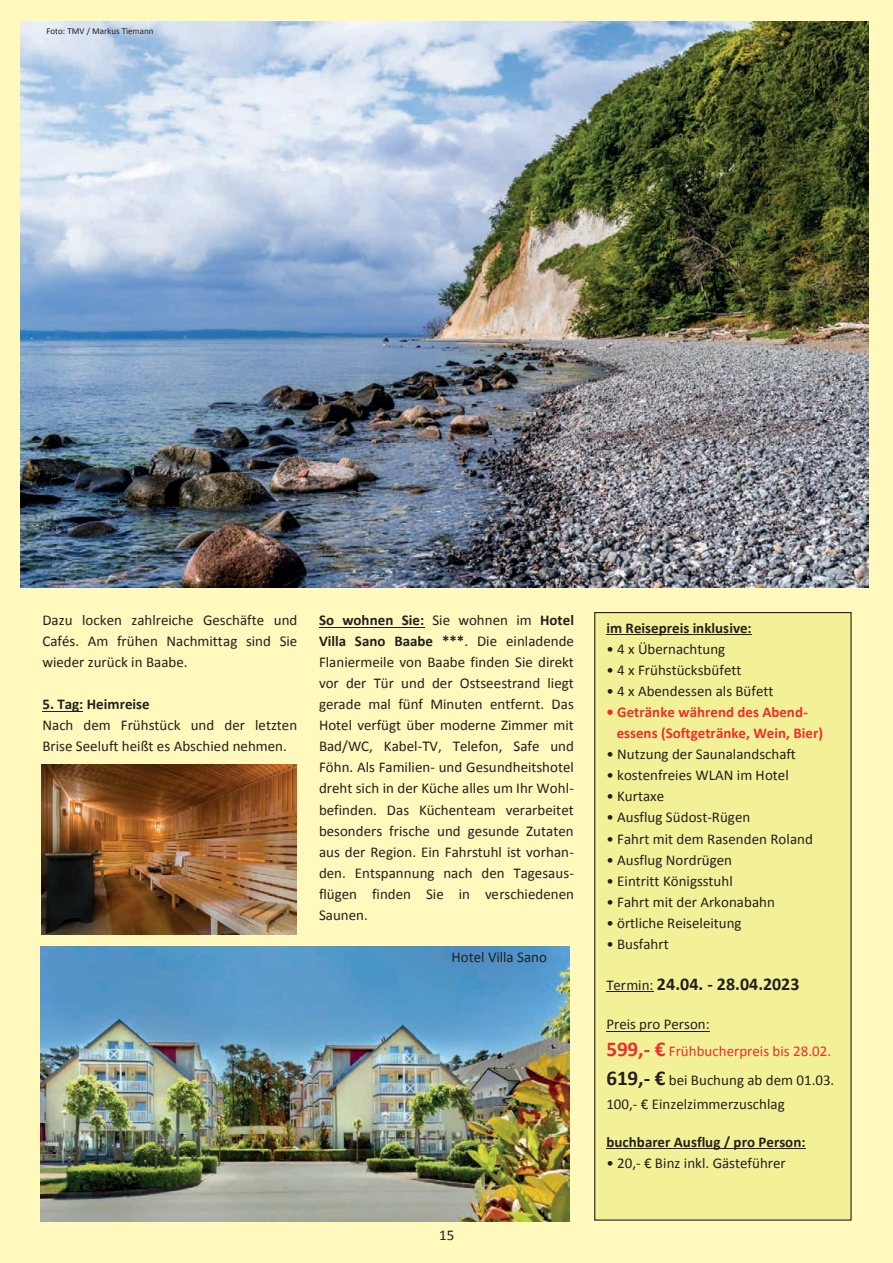
<style>
.page{position:relative;width:893px;height:1263px;background:#fff9bd}
.page>*{position:absolute;margin:0;border:0;box-sizing:border-box;transform-origin:0 0}
.t1{font:700 18px "Calibri";color:#231f20}
.t2{font:15px/21px "Calibri";color:#231f20;text-align:justify}
.t3{font:700 15px "Calibri";color:#231f20}
.t4{font:700 15px/21px "Calibri";color:#ee2d2d}
.t5{font:15px/26.8px "Calibri";color:#ee2d2d}
.t6{font:9px "Calibri";color:#231f20}
.s1{font-weight:700}
.s2{font-weight:400;font-size:15px}
.s3{color:#231f20}
.s4{font-weight:700;font-size:21px}
</style>
<div class="page">
<img style="left:21px;top:22px;width:847px;height:566px">
<img style="left:40px;top:946px;width:530px;height:275px">
<hr style="left:42px;top:711px;width:41px;height:1px;background:#231f20">
<hr style="left:319px;top:627px;width:105px;height:1px;background:#231f20">
<div style="left:595px;top:613px;width:256px;height:607px;background:#f3f198"></div>
<div style="left:594px;top:612px;width:258px;height:608px;border:1px solid #231f20"></div>
<hr style="left:606px;top:634px;width:146px;height:1px;background:#231f20">
<hr style="left:606px;top:991px;width:48px;height:1px;background:#231f20">
<hr style="left:606px;top:1030px;width:104px;height:1px;background:#231f20">
<hr style="left:606px;top:1148px;width:200px;height:1px;background:#231f20">
<img style="left:42px;top:764px;width:255px;height:170px">
<p class="t6" style="left:46px;top:25px;width:109px">Foto: TMV / Markus Tiemann</p>
<p class="t2" style="left:42px;top:610px;width:256px">Dazu locken zahlreiche Geschäfte und Cafés. Am frühen Nachmittag sind Sie wieder zurück in Baabe.</p>
<p class="t3" style="left:42px;top:695px;width:109px">5. Tag: Heimreise</p>
<p class="t2" style="left:42px;top:715px;width:256px">Nach dem Frühstück und der letzten<br>Brise Seeluft heißt es Abschied nehmen.</p>
<p class="t2" style="left:319px;top:610px;width:257px"><span class="s1">So wohnen Sie:</span> Sie wohnen im <span class="s1">Hotel Villa Sano Baabe ***</span>. Die einladende Flaniermeile von Baabe finden Sie direkt vor der Tür und der Ostseestrand liegt gerade mal fünf Minuten entfernt. Das Hotel verfügt über moderne Zimmer mit Bad/WC, Kabel-TV, Telefon, Safe und Föhn. Als Familien- und Gesundheitshotel dreht sich in der Küche alles um Ihr Wohl&shy;befinden. Das Küchenteam verarbeitet besonders frische und gesunde Zutaten aus der Region. Ein Fahrstuhl ist vorhan&shy;den. Entspannung nach den Tagesaus&shy;flügen finden Sie in verschiedenen Saunen.</p>
<p class="t2" style="left:451px;top:947px;width:97px">Hotel Villa Sano</p>
<p class="t2" style="left:439px;top:1224px;width:17px">15</p>
<p class="t3" style="left:606px;top:618px;width:147px">im Reisepreis inklusive:</p>
<p class="t2" style="left:606px;top:638px;width:120px">• 4 x Übernachtung</p>
<p class="t2" style="left:606px;top:659px;width:136px">• 4 x Frühstücksbüfett</p>
<p class="t2" style="left:606px;top:681px;width:169px">• 4 x Abendessen als Büfett</p>
<p class="t4" style="left:617px;top:702px;width:208px;text-indent:-10px">• Getränke während des Abend&shy;essens (Softgetränke, Wein, Bier)</p>
<p class="t2" style="left:606px;top:744px;width:191px">• Nutzung der Saunalandschaft</p>
<p class="t2" style="left:606px;top:765px;width:184px">• kostenfreies WLAN im Hotel</p>
<p class="t2" style="left:606px;top:786px;width:59px">• Kurtaxe</p>
<p class="t2" style="left:606px;top:807px;width:145px">• Ausflug Südost-Rügen</p>
<p class="t2" style="left:606px;top:828px;width:208px">• Fahrt mit dem Rasenden Roland</p>
<p class="t2" style="left:606px;top:849px;width:127px">• Ausflug Nordrügen</p>
<p class="t2" style="left:606px;top:870px;width:128px">• Eintritt Königsstuhl</p>
<p class="t2" style="left:606px;top:891px;width:170px">• Fahrt mit der Arkonabahn</p>
<p class="t2" style="left:606px;top:912px;width:137px">• örtliche Reiseleitung</p>
<p class="t2" style="left:606px;top:933px;width:64px">• Busfahrt</p>
<p class="t1" style="left:606px;top:972px;width:195px"><span class="s2">Termin:</span> 24.04. - 28.04.2023</p>
<p class="t5" style="left:606px;top:1010px;width:226px"><span class="s3">Preis pro Person:<br></span><span class="s4">599,- €</span> Frühbucherpreis bis 28.02.</p>
<p class="t2" style="left:606px;top:1068px;width:229px;line-height:23.7px"><span class="s4">619,- €</span> bei Buchung ab dem 01.03.<br>100,- € Einzelzimmerzuschlag</p>
<p class="t3" style="left:606px;top:1132px;width:201px">buchbarer Ausflug / pro Person:</p>
<p class="t2" style="left:606px;top:1152px;width:181px">• 20,- € Binz inkl. Gästeführer</p>
</div>
